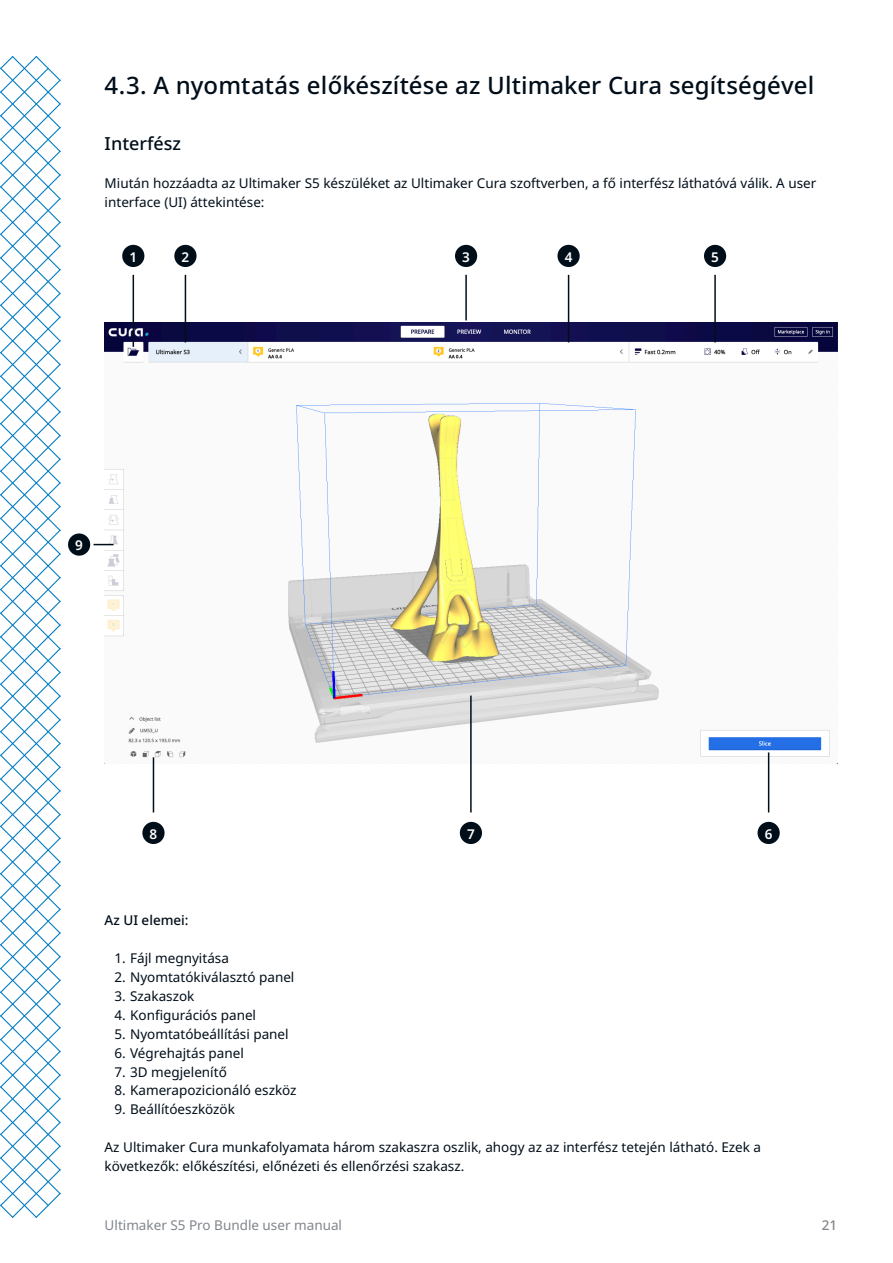
<style>
.page{position:relative;width:893px;height:1263px;background:#fff}
.page>*{position:absolute;margin:0;border:0;box-sizing:border-box;transform-origin:0 0}
.Subchapter_title{font:500 24px "Noto Sans";letter-spacing:.005em;color:#000e1a}
.Heading{font:500 18px "Noto Sans";color:#000e1a}
.Body{font:13.5px/18.9px "Noto Sans";color:#000e1a}
.t1{font:13.5px "Noto Sans";color:#80868d}
.Body-2{font:500 13.5px "Noto Sans";color:#000e1a}
.Body-3{font:600 13.5px "Noto Sans";color:#fff}
.t2{font:500 13.5px "Noto Sans";color:#80868d}
</style>
<div class="page">
<svg style="left:0;top:56px;width:61px;height:1162px"></svg>
<img style="left:105px;top:323px;width:732px;height:441px">
<hr style="left:133px;top:275px;width:1px;height:72px;background:#000e1a">
<div style="left:122px;top:245px;width:22px;height:22px;background:#000e1a;border-radius:50%"></div>
<hr style="left:185px;top:275px;width:1px;height:67px;background:#000e1a">
<div style="left:174px;top:245px;width:23px;height:22px;background:#000e1a;border-radius:50%"></div>
<hr style="left:465px;top:275px;width:2px;height:45px;background:#000e1a">
<div style="left:455px;top:245px;width:22px;height:22px;background:#000e1a;border-radius:50%"></div>
<hr style="left:568px;top:275px;width:1px;height:67px;background:#000e1a">
<div style="left:557px;top:245px;width:23px;height:22px;background:#000e1a;border-radius:50%"></div>
<hr style="left:768px;top:752px;width:1px;height:60px;background:#000e1a">
<div style="left:757px;top:822px;width:23px;height:22px;background:#000e1a;border-radius:50%"></div>
<hr style="left:470px;top:695px;width:2px;height:117px;background:#000e1a">
<div style="left:460px;top:822px;width:22px;height:22px;background:#000e1a;border-radius:50%"></div>
<hr style="left:153px;top:757px;width:1px;height:55px;background:#000e1a">
<div style="left:142px;top:822px;width:23px;height:22px;background:#000e1a;border-radius:50%"></div>
<svg style="left:94px;top:544px;width:20px;height:1px"></svg>
<div style="left:68px;top:533px;width:22px;height:23px;background:#000e1a;border-radius:50%"></div>
<hr style="left:714px;top:275px;width:2px;height:67px;background:#000e1a">
<div style="left:704px;top:245px;width:22px;height:22px;background:#000e1a;border-radius:50%"></div>
<p class="Subchapter_title" style="left:105px;top:68px;width:711px">4.3. A nyomtatás előkészítése az Ultimaker Cura segítségével</p>
<p class="Heading" style="left:105px;top:131px;width:78px">Interfész</p>
<p class="Body" style="left:105px;top:174px;width:713px">Miután hozzáadta az Ultimaker S5 készüléket az Ultimaker Cura szoftverben, a fő interfész láthatóvá válik. A user interface (UI) áttekintése:</p>
<p class="Body-3" style="left:129px;top:247px;width:9px">1</p>
<p class="Body-3" style="left:182px;top:247px;width:9px">2</p>
<p class="Body-3" style="left:462px;top:247px;width:9px">3</p>
<p class="Body-3" style="left:565px;top:247px;width:9px">4</p>
<p class="Body-3" style="left:711px;top:247px;width:9px">5</p>
<p class="Body-3" style="left:75px;top:536px;width:9px">9</p>
<p class="Body-3" style="left:150px;top:824px;width:9px">8</p>
<p class="Body-3" style="left:467px;top:824px;width:9px">7</p>
<p class="Body-3" style="left:765px;top:824px;width:9px">6</p>
<p class="Body-2" style="left:105px;top:911px;width:86px">Az UI elemei:</p>
<p class="Body" style="left:115px;top:949px;width:116px">1. Fájl megnyitása</p>
<p class="Body" style="left:115px;top:968px;width:181px">2. Nyomtatókiválasztó panel</p>
<p class="Body" style="left:115px;top:987px;width:81px">3. Szakaszok</p>
<p class="Body" style="left:115px;top:1006px;width:143px">4. Konfigurációs panel</p>
<p class="Body" style="left:115px;top:1025px;width:176px">5. Nyomtatóbeállítási panel</p>
<p class="Body" style="left:115px;top:1043px;width:131px">6. Végrehajtás panel</p>
<p class="Body" style="left:115px;top:1062px;width:114px">7. 3D megjelenítő</p>
<p class="Body" style="left:115px;top:1081px;width:184px">8. Kamerapozicionáló eszköz</p>
<p class="Body" style="left:115px;top:1100px;width:122px">9. Beállítóeszközök</p>
<p class="Body" style="left:105px;top:1138px;width:658px">Az Ultimaker Cura munkafolyamata három szakaszra oszlik, ahogy az az interfész tetején látható. Ezek a következők: előkészítési, előnézeti és ellenőrzési szakasz.</p>
<p class="t1" style="left:105px;top:1216px;width:239px">Ultimaker S5 Pro Bundle user manual</p>
<p class="t2" style="left:822px;top:1216px;width:17px">21</p>
</div>
